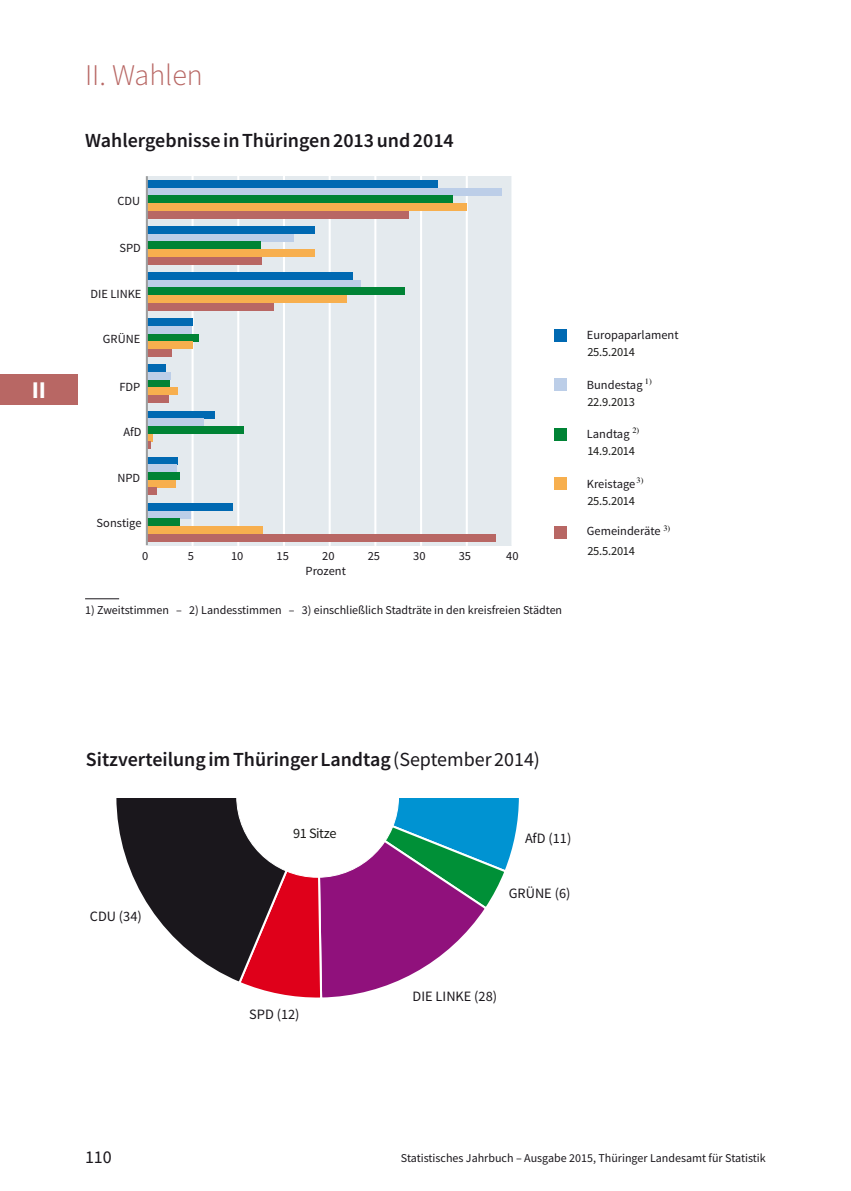
<style>
.page{position:relative;width:851px;height:1191px;background:#fff}
.page>*{position:absolute;margin:0;border:0;box-sizing:border-box;transform-origin:0 0}
.t1{font:300 30px "Source Sans Pro";color:#b86764}
.t2{font:700 24px "Source Sans Pro";color:#fff}
.t3{font:600 20px "Source Sans Pro";color:#1a171c}
.t4{font:18px "Source Sans Pro Regular 2";color:#1a171c}
.t5{font:14.2px "Source Sans Pro";color:#1a171c}
.t6{font:14.2px "Source Sans Pro";letter-spacing:-.03em;color:#1a1a18}
.t7{font:12.4px "Source Sans Pro";color:#1a171c}
.t8{font:12.4px "Source Sans Pro";letter-spacing:-.015em;color:#1a1a18}
.Fußnoten{font:12px "Source Sans Pro Regular 2";color:#1a171c}
.t9{font:8.2px "Times";color:#000}
.s1{font-family:"Source Sans Pro Regular 3";font-weight:400}
</style>
<div class="page">
<div style="left:0;top:374px;width:78px;height:30px;background:#b86764"></div>
<svg style="left:116px;top:798px;width:403px;height:200px"></svg>
<div style="left:236px;top:715px;width:163px;height:162px;background:#fff;border:1px solid #fff;border-radius:50%"></div>
<div style="left:92px;top:586px;width:439px;height:212px;background:#fff"></div>
<div style="left:147px;top:176px;width:365px;height:369px;background:#e4eaee"></div>
<hr style="left:191px;top:176px;width:2px;height:369px;background:#fff">
<hr style="left:237px;top:176px;width:2px;height:369px;background:#fff">
<hr style="left:283px;top:176px;width:2px;height:369px;background:#fff">
<hr style="left:328px;top:176px;width:2px;height:369px;background:#fff">
<hr style="left:374px;top:176px;width:2px;height:369px;background:#fff">
<hr style="left:420px;top:176px;width:2px;height:369px;background:#fff">
<hr style="left:465px;top:176px;width:2px;height:369px;background:#fff">
<hr style="left:511px;top:176px;width:2px;height:369px;background:#fff">
<div style="left:147px;top:180px;width:290px;height:8px;background:#0069b2"></div>
<div style="left:147px;top:188px;width:354px;height:7px;background:#bccee8"></div>
<div style="left:147px;top:195px;width:306px;height:8px;background:#008335"></div>
<div style="left:147px;top:203px;width:319px;height:8px;background:#f7af4e"></div>
<div style="left:147px;top:211px;width:261px;height:7px;background:#b86764"></div>
<div style="left:147px;top:226px;width:168px;height:8px;background:#0069b2"></div>
<div style="left:147px;top:234px;width:147px;height:7px;background:#bccee8"></div>
<div style="left:147px;top:241px;width:113px;height:8px;background:#008335"></div>
<div style="left:147px;top:249px;width:167px;height:8px;background:#f7af4e"></div>
<div style="left:147px;top:257px;width:115px;height:7px;background:#b86764"></div>
<div style="left:147px;top:272px;width:205px;height:8px;background:#0069b2"></div>
<div style="left:147px;top:280px;width:214px;height:8px;background:#bccee8"></div>
<div style="left:147px;top:288px;width:257px;height:7px;background:#008335"></div>
<div style="left:147px;top:295px;width:200px;height:8px;background:#f7af4e"></div>
<div style="left:147px;top:303px;width:127px;height:8px;background:#b86764"></div>
<div style="left:147px;top:318px;width:45px;height:8px;background:#0069b2"></div>
<div style="left:147px;top:326px;width:45px;height:8px;background:#bccee8"></div>
<div style="left:147px;top:334px;width:52px;height:7px;background:#008335"></div>
<div style="left:147px;top:341px;width:45px;height:8px;background:#f7af4e"></div>
<div style="left:147px;top:349px;width:24px;height:8px;background:#b86764"></div>
<div style="left:147px;top:364px;width:19px;height:8px;background:#0069b2"></div>
<div style="left:147px;top:372px;width:24px;height:8px;background:#bccee8"></div>
<div style="left:147px;top:380px;width:23px;height:7px;background:#008335"></div>
<div style="left:147px;top:387px;width:31px;height:8px;background:#f7af4e"></div>
<div style="left:147px;top:395px;width:22px;height:8px;background:#b86764"></div>
<div style="left:147px;top:411px;width:67px;height:7px;background:#0069b2"></div>
<div style="left:147px;top:418px;width:56px;height:8px;background:#bccee8"></div>
<div style="left:147px;top:426px;width:97px;height:8px;background:#008335"></div>
<svg style="left:148px;top:434px;width:4px;height:15px"></svg>
<div style="left:147px;top:457px;width:31px;height:7px;background:#0069b2"></div>
<div style="left:147px;top:464px;width:29px;height:8px;background:#bccee8"></div>
<div style="left:147px;top:472px;width:33px;height:8px;background:#008335"></div>
<div style="left:147px;top:480px;width:28px;height:7px;background:#f7af4e"></div>
<div style="left:147px;top:487px;width:10px;height:8px;background:#b86764"></div>
<div style="left:147px;top:503px;width:86px;height:7px;background:#0069b2"></div>
<div style="left:147px;top:510px;width:44px;height:8px;background:#bccee8"></div>
<div style="left:147px;top:518px;width:33px;height:8px;background:#008335"></div>
<div style="left:147px;top:526px;width:116px;height:8px;background:#f7af4e"></div>
<div style="left:147px;top:534px;width:349px;height:7px;background:#b86764"></div>
<hr style="left:146px;top:176px;width:2px;height:369px;background:#9c9e9f">
<div style="left:554px;top:329px;width:12px;height:12px;background:#0069b2"></div>
<div style="left:554px;top:378px;width:12px;height:13px;background:#bccee8"></div>
<div style="left:554px;top:428px;width:12px;height:12px;background:#008335"></div>
<div style="left:554px;top:477px;width:12px;height:13px;background:#f7af4e"></div>
<div style="left:554px;top:527px;width:12px;height:12px;background:#b86764"></div>
<hr style="left:85px;top:598px;width:34px;height:1px;background:#1a171c">
<h2 class="t2" style="left:32px;top:374px;width:16px">II</h2>
<h1 class="t1" style="left:85px;top:57px;width:119px">II. Wahlen</h1>
<h3 class="t3" style="left:85px;top:127px;width:370px">WahlergebnisseinThüringen2013und2014</h3>
<p class="t7" style="left:117px;top:193px;width:24px">CDU</p>
<p class="t7" style="left:119px;top:240px;width:23px">SPD</p>
<p class="t7" style="left:90px;top:286px;width:52px">DIE LINKE</p>
<p class="t7" style="left:103px;top:331px;width:39px">GRÜNE</p>
<p class="t7" style="left:119px;top:379px;width:22px">FDP</p>
<p class="t7" style="left:123px;top:424px;width:19px">AfD</p>
<p class="t7" style="left:117px;top:470px;width:24px">NPD</p>
<p class="t7" style="left:97px;top:515px;width:46px">Sonstige</p>
<p class="t7" style="left:142px;top:548px;width:8px">0</p>
<p class="t7" style="left:188px;top:548px;width:8px">5</p>
<p class="t7" style="left:231px;top:548px;width:14px">10</p>
<p class="t7" style="left:276px;top:548px;width:14px">15</p>
<p class="t7" style="left:322px;top:548px;width:14px">20</p>
<p class="t7" style="left:367px;top:548px;width:14px">25</p>
<p class="t7" style="left:413px;top:548px;width:14px">30</p>
<p class="t7" style="left:458px;top:548px;width:14px">35</p>
<p class="t7" style="left:506px;top:548px;width:14px">40</p>
<p class="t7" style="left:305px;top:563px;width:42px">Prozent</p>
<p class="Fußnoten" style="left:85px;top:602px;width:478px">1) Zweitstimmen – 2) Landesstimmen – 3) einschließlich Stadträte in den kreisfreien Städten</p>
<p class="t7" style="left:587px;top:327px;width:93px">Europaparlament</p>
<p class="t7" style="left:587px;top:377px;width:57px">Bundestag</p>
<p class="t7" style="left:587px;top:426px;width:44px">Landtag</p>
<p class="t7" style="left:587px;top:476px;width:50px">Kreistage</p>
<p class="t7" style="left:587px;top:523px;width:75px">Gemeinderäte</p>
<p class="t8" style="left:587px;top:344px;width:49px">25.5.2014</p>
<p class="t9" style="left:644px;top:376px;width:8px">1)</p>
<p class="t8" style="left:587px;top:394px;width:49px">22.9.2013</p>
<p class="t9" style="left:632px;top:425px;width:8px">2)</p>
<p class="t8" style="left:587px;top:443px;width:49px">14.9.2014</p>
<p class="t9" style="left:636px;top:475px;width:8px">3)</p>
<p class="t8" style="left:587px;top:493px;width:49px">25.5.2014</p>
<p class="t9" style="left:663px;top:522px;width:8px">3)</p>
<p class="t8" style="left:587px;top:543px;width:49px">25.5.2014</p>
<h3 class="t3" style="left:86px;top:746px;width:455px">SitzverteilungimThüringerLandtag<span class="s1">(September 2014)</span></h3>
<p class="t5" style="left:90px;top:907px;width:53px">CDU (34)</p>
<p class="t6" style="left:293px;top:824px;width:45px">91 Sitze</p>
<p class="t5" style="left:249px;top:1005px;width:52px">SPD (12)</p>
<p class="t5" style="left:525px;top:829px;width:48px">AfD (11)</p>
<p class="t5" style="left:508px;top:885px;width:63px">GRÜNE (6)</p>
<p class="t5" style="left:412px;top:987px;width:86px">DIE LINKE (28)</p>
<h3 class="t4" style="left:85px;top:1145px;width:28px">110</h3>
<p class="Fußnoten" style="left:401px;top:1150px;width:366px">Statistisches Jahrbuch – Ausgabe 2015, Thüringer Landesamt für Statistik</p>
</div>
